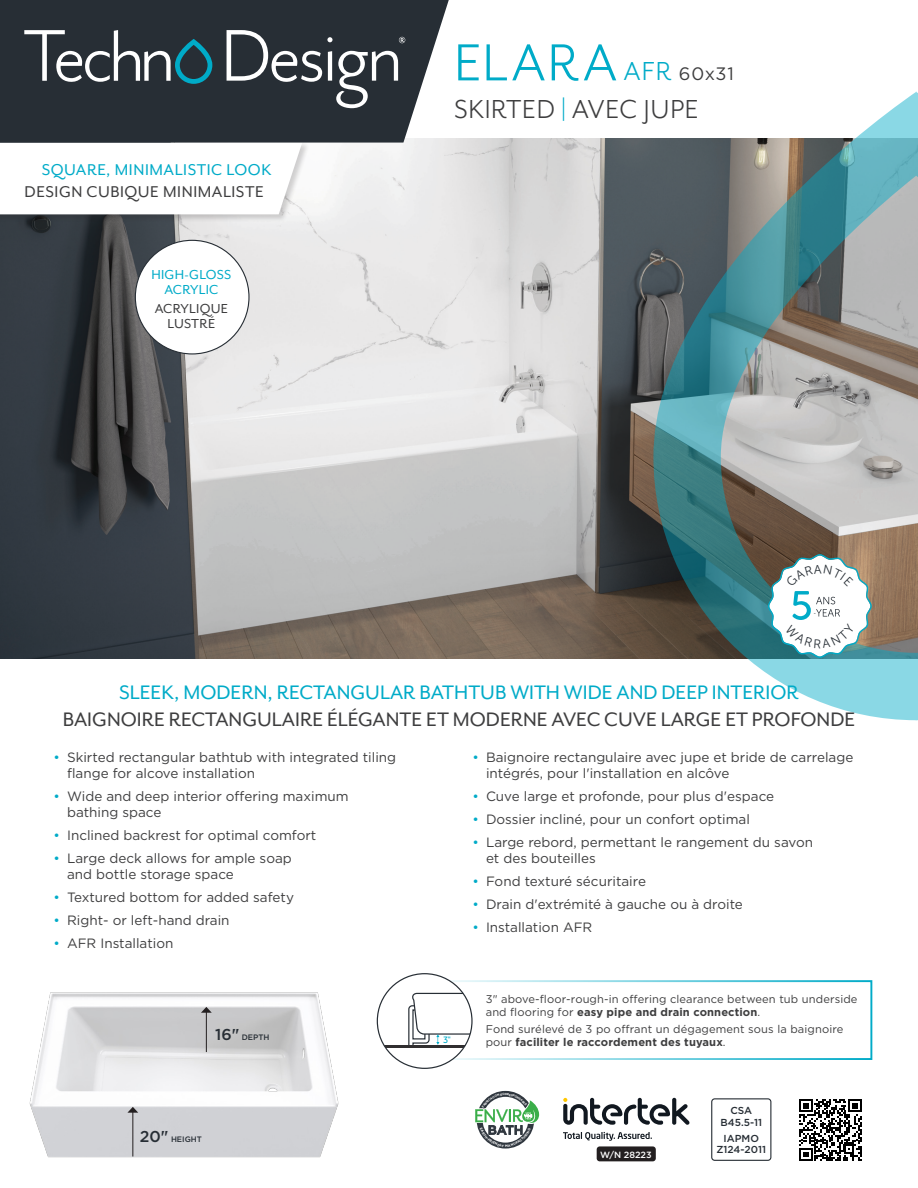
<style>
.page{position:relative;width:918px;height:1188px;background:#fff}
.page>*{position:absolute;margin:0;border:0;box-sizing:border-box;transform-origin:0 0}
.Douche{font:60px "Mr Eaves San OT";letter-spacing:.045em;color:#00abc8}
.type{font:30px "Mr Eaves San OT";letter-spacing:.025em;color:#3e3e3f}
.TITRE_FR{font:22.5px "Mr Eaves San OT";color:#3e3e3f}
.TITRE_EN{font:22.5px "Mr Eaves San OT";color:#00abc8}
.features_fr{font:18px "Mr Eaves San OT";letter-spacing:.03em;color:#3e3e3f}
.features_ang{font:18px "Mr Eaves San OT";letter-spacing:.03em;color:#00abc8}
.t1{font:15px/15px "Mr Eaves San OT";letter-spacing:.02em;color:#00abc8;text-align:center}
.t2{font:15px/15px "Mr Eaves San OT";letter-spacing:.02em;color:#3e3e3f;text-align:center}
.t3{font:13.5px/16.2px "Gotham";color:#3e3e3f}
.Bullet_eng{font:11.1px/13.4px "Gotham";letter-spacing:.01em;color:#3e3e3f}
.texte_tableau{font:500 10.2px/11.6px "Gotham";color:#272e35;text-align:center}
.t4{font:9.15px "Museo Sans Rounded 500";color:#00abc8}
.texte_tableau-2{font:500 9px "Gotham";color:#fff}
.sous_titres{font:500 7.95px "Gotham";color:#272e35}
.s1{font-size:30px}
.s2{font-family:"Gotham";font-size:18px;color:#3e3e3f}
.s3{color:#00abc8}
.s4{font-size:15.75px}
.s5{font-weight:700}
</style>
<div class="page">
<img style="left:0;top:138px;width:653px;height:521px">
<svg style="left:653px;top:91px;width:265px;height:629px;background:#899d9d"></svg>
<svg style="left:799px;top:1099px;width:62px;height:62px"></svg>
<svg style="left:563px;top:1098px;width:126px;height:27px"></svg>
<svg style="left:563px;top:1132px;width:89px;height:9px"></svg>
<div style="left:597px;top:1146px;width:59px;height:15px;background:#231f20;border-radius:3px"></div>
<div style="left:711px;top:1098px;width:60px;height:63px;border:1px solid #272e35;border-radius:3px"></div>
<div style="left:0;top:141px;width:309px;height:81px;background:#231f20;opacity:.2"></div>
<svg style="left:0;top:143px;width:302px;height:71px"></svg>
<div style="left:135px;top:240px;width:114px;height:114px;background:#fff;border-radius:50%"></div>
<hr style="left:377px;top:1045px;width:95px;height:3px;background:#312f30">
<svg style="left:408px;top:992px;width:64px;height:57px"></svg>
<img style="left:29px;top:992px;width:310px;height:166px">
<hr style="left:206px;top:1012px;width:1px;height:40px;background:#231f20">
<svg style="left:201px;top:1007px;width:11px;height:6px"></svg>
<hr style="left:133px;top:1112px;width:1px;height:45px;background:#231f20">
<svg style="left:127px;top:1107px;width:11px;height:6px"></svg>
<svg style="left:0;top:0;width:453px;height:143px;background:#3c4248"></svg>
<svg style="left:24px;top:30px;width:188px;height:54px;background:#49575e"></svg>
<svg style="left:227px;top:30px;width:178px;height:78px;background:#4b5157"></svg>
<svg style="left:475px;top:1093px;width:64px;height:54px"></svg>
<svg style="left:768px;top:554px;width:104px;height:104px"></svg>
<p class="features_ang" style="left:42px;top:159px;width:231px">SQUARE, MINIMALISTIC LOOK</p>
<p class="features_fr" style="left:24px;top:182px;width:241px">DESIGN CUBIQUE MINIMALISTE</p>
<p class="t1" style="left:151px;top:267px;width:82px">HIGH-GLOSS<br>ACRYLIC</p>
<p class="t2" style="left:155px;top:301px;width:75px">ACRYLIQUE<br>LUSTRÉ</p>
<p class="Douche" style="left:454px;top:30px;width:281px">ELARA <span class="s1">AFR</span> <span class="s2">60x31</span></p>
<p class="type" style="left:454px;top:93px;width:246px">SKIRTED <span class="s3">|</span> AVEC JUPE</p>
<p class="TITRE_EN" style="left:119px;top:680px;width:681px">SLEEK, MODERN, RECTANGULAR BATHTUB WITH WIDE AND DEEP INTERIOR</p>
<p class="TITRE_FR" style="left:63px;top:707px;width:794px">BAIGNOIRE RECTANGULAIRE ÉLÉGANTE ET MODERNE AVEC CUVE LARGE ET PROFONDE</p>
<p class="t3" style="left:67px;top:749px;width:331px;text-indent:-14px"><span class="s3">•</span> Skirted rectangular bathtub with integrated tiling flange for alcove installation</p>
<p class="t3" style="left:67px;top:788px;width:283px;text-indent:-14px"><span class="s3">•</span> Wide and deep interior offering maximum bathing space</p>
<p class="t3" style="left:54px;top:827px;width:264px"><span class="s3">•</span> Inclined backrest for optimal comfort</p>
<p class="t3" style="left:67px;top:850px;width:226px;text-indent:-14px"><span class="s3">•</span> Large deck allows for ample soap and bottle storage space</p>
<p class="t3" style="left:54px;top:889px;width:242px"><span class="s3">•</span> Textured bottom for added safety</p>
<p class="t3" style="left:54px;top:912px;width:178px"><span class="s3">•</span> Right- or left-hand drain</p>
<p class="t3" style="left:54px;top:935px;width:121px"><span class="s3">•</span> AFR Installation</p>
<p class="t3" style="left:486px;top:749px;width:369px;text-indent:-14px"><span class="s3">•</span> Baignoire rectangulaire avec jupe et bride de carrelage intégrés, pour l'installation en alcôve</p>
<p class="t3" style="left:472px;top:788px;width:303px"><span class="s3">•</span> Cuve large et profonde, pour plus d'espace</p>
<p class="t3" style="left:472px;top:811px;width:279px"><span class="s3">•</span> Dossier incliné, pour un confort optimal</p>
<p class="t3" style="left:486px;top:834px;width:329px;text-indent:-14px"><span class="s3">•</span> Large rebord, permettant le rangement du savon et des bouteilles</p>
<p class="t3" style="left:472px;top:873px;width:175px"><span class="s3">•</span> Fond texturé sécuritaire</p>
<p class="t3" style="left:472px;top:896px;width:272px"><span class="s3">•</span> Drain d'extrémité à gauche ou à droite</p>
<p class="t3" style="left:472px;top:919px;width:121px"><span class="s3">•</span> Installation AFR</p>
<p class="sous_titres" style="left:215px;top:1032px;width:56px"><span class="s4">16"</span> DEPTH</p>
<p class="sous_titres" style="left:140px;top:1134px;width:64px"><span class="s4">20"</span> HEIGHT</p>
<p class="t4" style="left:443px;top:1035px;width:9px">3"</p>
<p class="Bullet_eng" style="left:486px;top:992px;width:373px">3" above-floor-rough-in offering clearance between tub underside and flooring for <span class="s5">easy pipe and drain connection</span>.</p>
<p class="Bullet_eng" style="left:486px;top:1022px;width:359px">Fond surélevé de 3 po offrant un dégagement sous la baignoire pour <span class="s5">faciliter le raccordement des tuyaux</span>.</p>
<p class="texte_tableau-2" style="left:600px;top:1148px;width:53px">W/N 28223</p>
<p class="texte_tableau" style="left:721px;top:1104px;width:43px">CSA<br>B45.5-11</p>
<p class="texte_tableau" style="left:716px;top:1132px;width:51px">IAPMO<br>Z124-2011</p>
</div>
